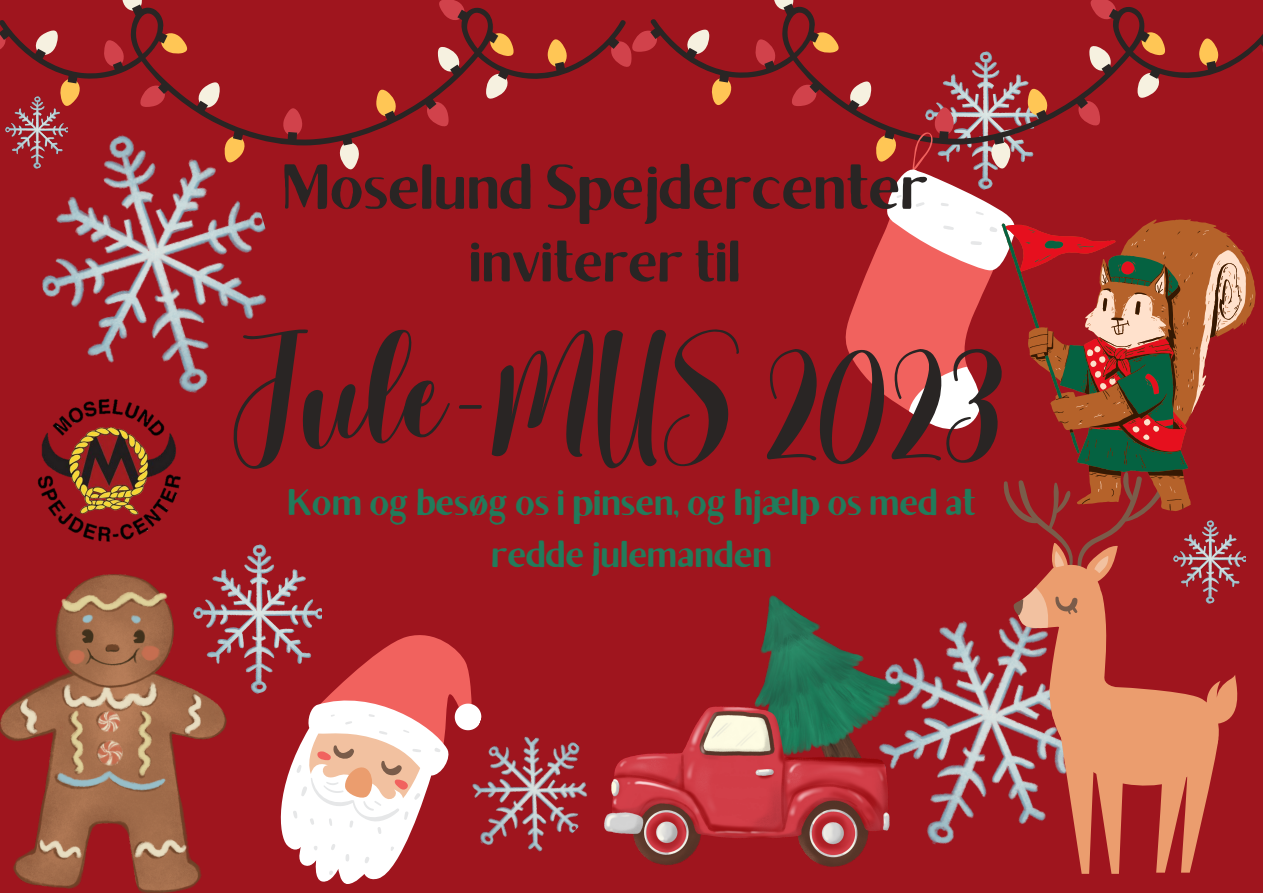
<style>
.page{position:relative;width:1263px;height:893px;background:#9f151e}
.page>*{position:absolute;margin:0;border:0;box-sizing:border-box;transform-origin:0 0}
.t1{font:300 120.23px "Best";color:#292524}
.t2{font:63.6px "Brixton Sans TC";color:#292524}
.t3{font:58.65px "Brixton Sans TC";color:#292524}
.t4{font:37.5px/52.3px "Brixton Sans TC";color:#227b5b;text-align:center}
</style>
<div class="page">
<img style="left:619px;top:595px;width:212px;height:272px">
<svg style="left:339px;top:146px;width:20px;height:24px"></svg>
<svg style="left:0;top:4px;width:626px;height:142px"></svg>
<svg style="left:632px;top:0;width:481px;height:52px"></svg>
<svg style="left:650px;top:4px;width:613px;height:121px"></svg>
<img style="left:0;top:574px;width:226px;height:319px">
<img style="left:42px;top:102px;width:264px;height:291px">
<svg style="left:280px;top:775px;width:105px;height:109px"></svg>
<svg style="left:288px;top:608px;width:184px;height:267px"></svg>
<svg style="left:845px;top:258px;width:28px;height:127px;fill:#f1625e"></svg>
<img style="left:831px;top:621px;width:170px;height:246px">
<svg style="left:1001px;top:511px;width:237px;height:363px"></svg>
<img style="left:193px;top:545px;width:128px;height:149px">
<img style="left:1174px;top:520px;width:71px;height:84px">
<img style="left:6px;top:97px;width:62px;height:72px">
<img style="left:439px;top:703px;width:180px;height:172px">
<img style="left:37px;top:387px;width:156px;height:155px">
<svg style="left:1003px;top:219px;width:253px;height:292px"></svg>
<svg style="left:873px;top:120px;width:313px;height:310px"></svg>
<svg style="left:1001px;top:223px;width:187px;height:249px"></svg>
<svg style="left:1029px;top:229px;width:222px;height:281px"></svg>
<h2 class="t2" style="left:282px;top:164px;width:647px">Moselund Spejdercenter</h2>
<h3 class="t3" style="left:469px;top:240px;width:273px">inviterer til</h3>
<h1 class="t1" style="left:233px;top:326px;width:774px">Jule-MUS 2023</h1>
<p class="t4" style="left:287px;top:480px;width:690px">Kom og besøg os i pinsen, og hjælp os med at redde julemanden</p>
</div>
